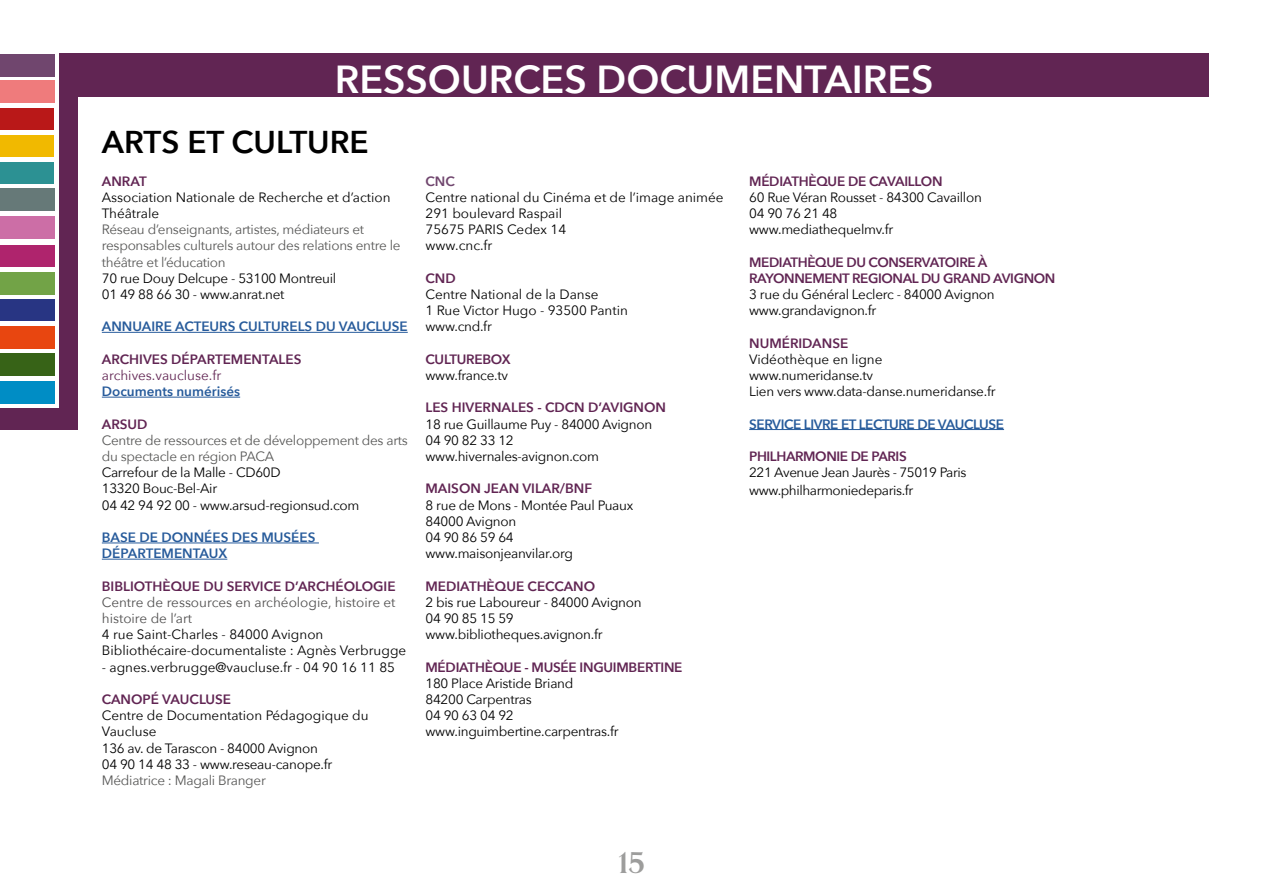
<style>
.page{position:relative;width:1263px;height:893px;background:#fff}
.page>*{position:absolute;margin:0;border:0;box-sizing:border-box;transform-origin:0 0}
.t1{font:600 39px "Avenir Next";color:#fff}
.t2{font:600 31.5px "Avenir Next";color:#000}
.t3{font:700 28.5px "Orpheus Pro";color:#9d9d9c}
.t4{font:13.5px/16.2px "Avenir Next";letter-spacing:-.02em;color:#000}
.t5{font:13.5px/16.2px "Avenir Next";color:#000}
.t6{font:13.5px/16.2px "Avenir Next";letter-spacing:-.02em;color:#575756}
.t7{font:600 13.5px/16.2px "Avenir Next";letter-spacing:-.02em;color:#612553}
.t8{font:600 13.5px "Avenir Next";color:#612553}
.t9{font:600 13.5px/16.2px "Avenir Next";color:#275b9b}
.t10{font:13.5px/16.2px "Avenir Next";color:#504f4f}
.t11{font:600 13.5px "Avenir Next";letter-spacing:-.03em;color:#275b9b}
.t12{font:13.5px "Avenir Next";color:#612553}
.t13{font:600 13.5px "Avenir Next";color:#70466e}
</style>
<div class="page">
<hr style="left:102px;top:332px;width:306px;height:1px;background:#275b9b">
<hr style="left:102px;top:397px;width:138px;height:1px;background:#275b9b">
<hr style="left:102px;top:543px;width:217px;height:1px;background:#275b9b">
<hr style="left:102px;top:559px;width:125px;height:1px;background:#275b9b">
<hr style="left:749px;top:429px;width:255px;height:1px;background:#275b9b">
<div style="left:60px;top:57px;width:18px;height:372px;background:#612553"></div>
<div style="left:60px;top:54px;width:1149px;height:43px;background:#612553"></div>
<div style="left:0;top:81px;width:54px;height:22px;background:#ef7b7c"></div>
<div style="left:0;top:381px;width:54px;height:22px;background:#008dc5"></div>
<div style="left:0;top:354px;width:54px;height:22px;background:#376317"></div>
<div style="left:0;top:272px;width:54px;height:22px;background:#72a347"></div>
<div style="left:0;top:245px;width:54px;height:22px;background:#af246d"></div>
<div style="left:0;top:299px;width:54px;height:22px;background:#283583"></div>
<div style="left:0;top:54px;width:54px;height:22px;background:#70466e"></div>
<div style="left:0;top:216px;width:54px;height:22px;background:#cc6ea6"></div>
<div style="left:0;top:408px;width:78px;height:22px;background:#612553"></div>
<div style="left:0;top:189px;width:54px;height:22px;background:#667978"></div>
<div style="left:0;top:326px;width:54px;height:22px;background:#e84610"></div>
<div style="left:0;top:162px;width:54px;height:22px;background:#2c9193"></div>
<div style="left:0;top:135px;width:54px;height:22px;background:#f1b900"></div>
<div style="left:0;top:108px;width:54px;height:22px;background:#b91818"></div>
<h1 class="t1" style="left:335px;top:46px;width:600px">RESSOURCES DOCUMENTAIRES</h1>
<h2 class="t2" style="left:102px;top:115px;width:268px">ARTS ET CULTURE</h2>
<p class="t7" style="left:102px;top:172px;width:46px">ANRAT</p>
<p class="t5" style="left:102px;top:188px;width:290px">Association Nationale de Recherche et d’action<br>Théâtrale</p>
<p class="t6" style="left:102px;top:221px;width:300px">Réseau d’enseignants, artistes, médiateurs et responsables culturels autour des relations entre le théâtre et l’éducation</p>
<p class="t4" style="left:102px;top:269px;width:236px">70 rue Douy Delcupe - 53100 Montreuil<br>01 49 88 66 30 - www.anrat.net</p>
<p class="t9" style="left:102px;top:318px;width:307px">ANNUAIRE ACTEURS CULTURELS DU VAUCLUSE</p>
<p class="t8" style="left:102px;top:347px;width:201px">ARCHIVES DÉPARTEMENTALES</p>
<p class="t12" style="left:102px;top:364px;width:121px">archives.vaucluse.fr</p>
<p class="t9" style="left:102px;top:383px;width:140px">Documents numérisés</p>
<p class="t7" style="left:102px;top:415px;width:47px">ARSUD</p>
<p class="t6" style="left:102px;top:431px;width:307px">Centre de ressources et de développement des arts du spectacle en région PACA</p>
<p class="t4" style="left:102px;top:464px;width:259px">Carrefour de la Malle - CD60D<br>13320 Bouc-Bel-Air<br>04 42 94 92 00 - www.arsud-regionsud.com</p>
<p class="t9" style="left:102px;top:529px;width:215px">BASE DE DONNÉES DES MUSÉES<br>DÉPARTEMENTAUX</p>
<p class="t8" style="left:102px;top:574px;width:295px">BIBLIOTHÈQUE DU SERVICE D’ARCHÉOLOGIE</p>
<p class="t10" style="left:102px;top:593px;width:295px">Centre de ressources en archéologie, histoire et histoire de l’art</p>
<p class="t5" style="left:102px;top:626px;width:306px">4 rue Saint-Charles - 84000 Avignon<br>Bibliothécaire-documentaliste : Agnès Verbrugge</p>
<p class="t5" style="left:102px;top:658px;width:295px">- agnes.verbrugge@vaucluse.fr - 04 90 16 11 85</p>
<p class="t8" style="left:102px;top:688px;width:131px">CANOPÉ VAUCLUSE</p>
<p class="t4" style="left:102px;top:707px;width:268px">Centre de Documentation Pédagogique du<br>Vaucluse<br>136 av. de Tarascon - 84000 Avignon<br>04 90 14 48 33 - www.reseau-canope.fr</p>
<p class="t6" style="left:102px;top:772px;width:166px">Médiatrice : Magali Branger</p>
<p class="t13" style="left:425px;top:169px;width:31px">CNC</p>
<p class="t5" style="left:425px;top:188px;width:300px">Centre national du Cinéma et de l’image animée<br>291 boulevard Raspail<br>75675 PARIS Cedex 14<br>www.cnc.fr</p>
<p class="t7" style="left:425px;top:270px;width:32px">CND</p>
<p class="t5" style="left:425px;top:286px;width:204px">Centre National de la Danse<br>1 Rue Victor Hugo - 93500 Pantin www.cnd.fr</p>
<p class="t7" style="left:425px;top:351px;width:87px">CULTUREBOX</p>
<p class="t4" style="left:425px;top:367px;width:84px">www.france.tv</p>
<p class="t8" style="left:425px;top:396px;width:242px">LES HIVERNALES - CDCN D’AVIGNON</p>
<p class="t4" style="left:425px;top:415px;width:228px">18 rue Guillaume Puy - 84000 Avignon<br>04 90 82 33 12 www.hivernales-avignon.com</p>
<p class="t8" style="left:425px;top:477px;width:168px">MAISON JEAN VILAR/BNF</p>
<p class="t4" style="left:425px;top:496px;width:209px">8 rue de Mons - Montée Paul Puaux<br>84000 Avignon<br>04 90 86 59 64 www.maisonjeanvilar.org</p>
<p class="t8" style="left:425px;top:574px;width:171px">MEDIATHÈQUE CECCANO</p>
<p class="t4" style="left:425px;top:593px;width:218px">2 bis rue Laboureur - 84000 Avignon<br>04 90 85 15 59 www.bibliotheques.avignon.fr</p>
<p class="t7" style="left:425px;top:658px;width:259px">MÉDIATHÈQUE - MUSÉE INGUIMBERTINE</p>
<p class="t4" style="left:425px;top:674px;width:195px">180 Place Aristide Briand<br>84200 Carpentras<br>04 90 63 04 92 www.inguimbertine.carpentras.fr</p>
<h3 class="t3" style="left:618px;top:845px;width:28px">15</h3>
<p class="t7" style="left:749px;top:172px;width:195px">MÉDIATHÈQUE DE CAVAILLON</p>
<p class="t4" style="left:749px;top:188px;width:234px">60 Rue Véran Rousset - 84300 Cavaillon<br>04 90 76 21 48 www.mediathequelmv.fr</p>
<p class="t7" style="left:749px;top:253px;width:308px">MEDIATHÈQUE DU CONSERVATOIRE À<br>RAYONNEMENT REGIONAL DU GRAND AVIGNON</p>
<p class="t4" style="left:749px;top:286px;width:247px">3 rue du Général Leclerc - 84000 Avignon www.grandavignon.fr</p>
<p class="t8" style="left:749px;top:331px;width:101px">NUMÉRIDANSE</p>
<p class="t4" style="left:749px;top:350px;width:248px">Vidéothèque en ligne www.numeridanse.tv<br>Lien vers www.data-danse.numeridanse.fr</p>
<p class="t11" style="left:749px;top:412px;width:256px">SERVICE LIVRE ET LECTURE DE VAUCLUSE</p>
<p class="t7" style="left:749px;top:448px;width:159px">PHILHARMONIE DE PARIS</p>
<p class="t4" style="left:749px;top:463px;width:219px;line-height:18px">221 Avenue Jean Jaurès - 75019 Paris www.philharmoniedeparis.fr</p>
</div>
